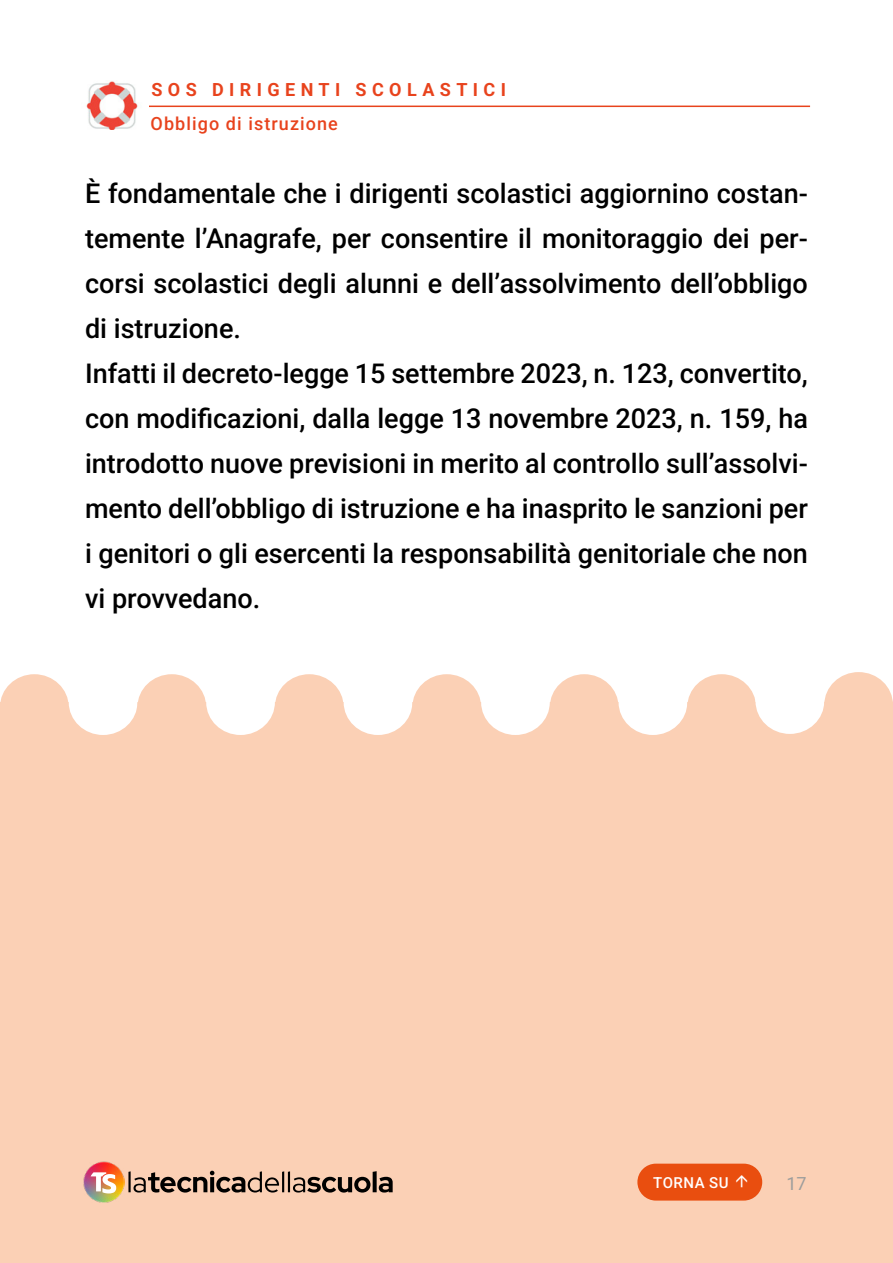
<style>
.page{position:relative;width:893px;height:1263px;background:#fff}
.page>*{position:absolute;margin:0;border:0;box-sizing:border-box;transform-origin:0 0}
.t1{font:500 27px/45px "Roboto";color:#000}
.t2{font:700 18px "Roboto";letter-spacing:.3em;color:#e8431d}
.t3{font:500 18px "Roboto";letter-spacing:.06em;color:#e8431d}
.t4{font:18px "Roboto";color:#9d9d9c}
.t5{font:500 15px "Roboto";letter-spacing:.035em;color:#fff}
</style>
<div class="page">
<div style="left:0;top:703px;width:893px;height:560px;background:#fbd0b5"></div>
<div style="left:0;top:674px;width:69px;height:66px;background:#fbd0b5;border-radius:50%"></div>
<div style="left:69px;top:669px;width:68px;height:66px;background:#fff;border-radius:50%"></div>
<div style="left:137px;top:674px;width:69px;height:66px;background:#fbd0b5;border-radius:50%"></div>
<div style="left:206px;top:669px;width:69px;height:66px;background:#fff;border-radius:50%"></div>
<div style="left:275px;top:674px;width:69px;height:66px;background:#fbd0b5;border-radius:50%"></div>
<div style="left:344px;top:669px;width:68px;height:66px;background:#fff;border-radius:50%"></div>
<div style="left:412px;top:674px;width:69px;height:66px;background:#fbd0b5;border-radius:50%"></div>
<div style="left:481px;top:669px;width:69px;height:66px;background:#fff;border-radius:50%"></div>
<div style="left:550px;top:674px;width:69px;height:66px;background:#fbd0b5;border-radius:50%"></div>
<div style="left:619px;top:669px;width:68px;height:66px;background:#fff;border-radius:50%"></div>
<div style="left:687px;top:674px;width:69px;height:66px;background:#fbd0b5;border-radius:50%"></div>
<div style="left:755px;top:668px;width:69px;height:66px;background:#fff;border-radius:50%"></div>
<div style="left:824px;top:672px;width:69px;height:66px;background:#fbd0b5;border-radius:50%"></div>
<hr style="left:81px;top:106px;width:729px;height:1px;background:#e8431d">
<div style="left:82px;top:80px;width:66px;height:50px;background:#fff"></div>
<img style="left:86px;top:81px;width:52px;height:49px">
<img style="left:83px;top:1161px;width:41px;height:42px">
<svg style="left:91px;top:1172px;width:25px;height:21px"></svg>
<svg style="left:128px;top:1171px;width:265px;height:21px"></svg>
<div style="left:638px;top:1164px;width:123px;height:36px;background:#e94e0f;border-radius:18px"></div>
<div style="left:637px;top:1164px;width:125px;height:36px;border:2px solid #e94e0f;border-radius:18px"></div>
<div style="left:653px;top:1177px;width:83px;height:22px;background:#e94e0f"></div>
<p class="t2" style="left:151px;top:77px;width:356px">SOS DIRIGENTI SCOLASTICI</p>
<p class="t3" style="left:151px;top:111px;width:189px">Obbligo di istruzione</p>
<p class="t1" style="left:85px;top:170px;width:724px">È fondamentale che i dirigenti scolastici aggiornino costan&shy;temente l’Anagrafe, per consentire il monitoraggio dei per&shy;corsi scolastici degli alunni e dell’assolvimento dell’obbligo di istruzione.<br>Infatti il decreto-legge 15 settembre 2023, n. 123, convertito, con modificazioni, dalla legge 13 novembre 2023, n. 159, ha introdotto nuove previsioni in merito al controllo sull’assolvi&shy;mento dell’obbligo di istruzione e ha inasprito le sanzioni per i genitori o gli esercenti la responsabilità genitoriale che non vi provvedano.</p>
<p class="t5" style="left:653px;top:1172px;width:77px">TORNA SU</p>
<p class="t4" style="left:786px;top:1171px;width:22px">17</p>
</div>
